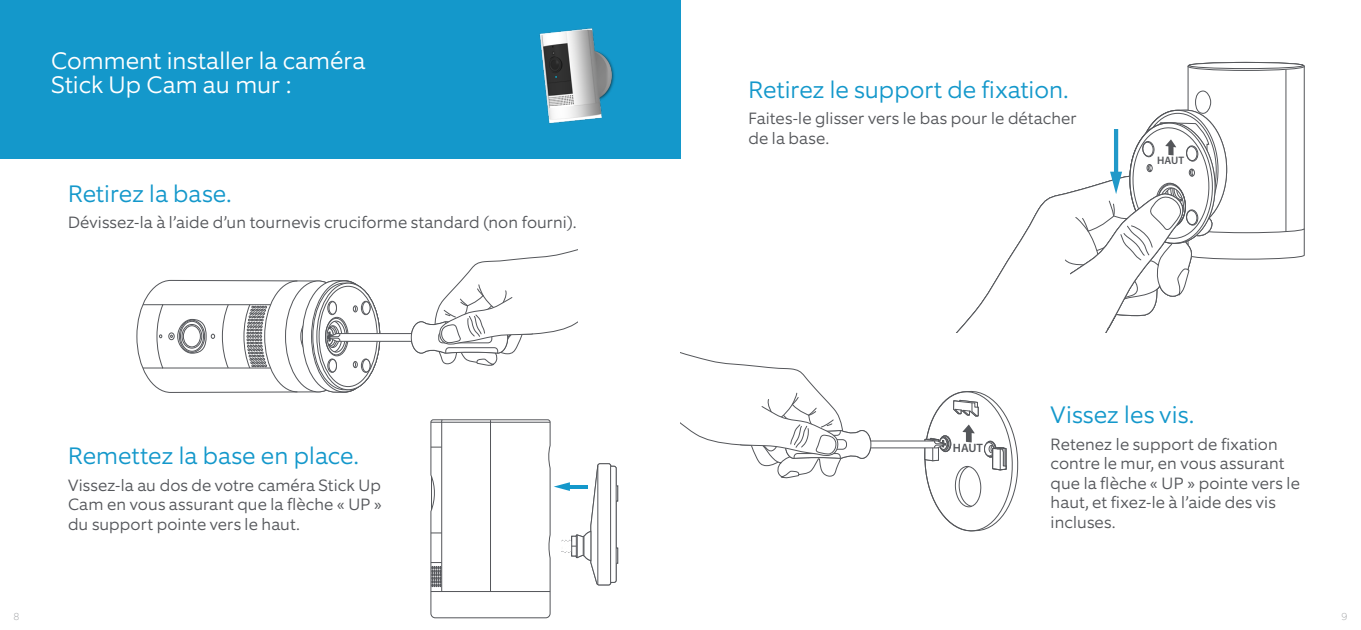
<style>
.page{position:relative;width:1361px;height:630px;background:#fff}
.page>*{position:absolute;margin:0;border:0;box-sizing:border-box;transform-origin:0 0}
.t1{font:300 24px "Equip";letter-spacing:-.005em;color:#1498cb}
.t2{font:300 24px/24px "Equip";letter-spacing:-.005em;color:#fff}
.t3{font:300 16.5px/19.5px "Equip";color:#54565a}
.t4{font:600 12.15px "Myriad Pro";color:#54565a}
.t5{font:600 10.8px "Myriad Pro";color:#54565a}
.t6{font:100 10.5px "Equip";color:#939598}
</style>
<div class="page">
<div style="left:0;top:0;width:681px;height:158px;background:#1498cb"></div>
<img style="left:539px;top:28px;width:76px;height:96px">
<svg style="left:136px;top:249px;width:441px;height:143px"></svg>
<svg style="left:681px;top:352px;width:338px;height:180px"></svg>
<svg style="left:956px;top:193px;width:153px;height:139px"></svg>
<svg style="left:1064px;top:62px;width:241px;height:267px"></svg>
<svg style="left:430px;top:419px;width:188px;height:199px"></svg>
<h1 class="t2" style="left:51px;top:49px;width:316px">Comment installer la caméra<br>Stick Up Cam au mur :</h1>
<h1 class="t1" style="left:68px;top:178px;width:165px">Retirez la base.</h1>
<p class="t3" style="left:68px;top:212px;width:510px">Dévissez-la à l’aide d’un tournevis cruciforme standard (non fourni).</p>
<h1 class="t1" style="left:68px;top:440px;width:292px">Remettez la base en place.</h1>
<p class="t3" style="left:68px;top:474px;width:315px;text-align:justify">Vissez-la au dos de votre caméra Stick Up Cam en vous assurant que la flèche « UP » du support pointe vers le haut.</p>
<h1 class="t1" style="left:748px;top:74px;width:322px">Retirez le support de fixation.</h1>
<p class="t3" style="left:748px;top:109px;width:330px">Faites-le glisser vers le bas pour le détacher de la base.</p>
<p class="t5" style="left:1157px;top:153px;width:28px">HAUT</p>
<p class="t4" style="left:953px;top:440px;width:31px">HAUT</p>
<h1 class="t1" style="left:1050px;top:399px;width:145px">Vissez les vis.</h1>
<p class="t3" style="left:1050px;top:434px;width:251px">Retenez le support de fixation contre le mur, en vous assurant que la flèche « UP » pointe vers le haut, et fixez-le à l’aide des vis incluses.</p>
<p class="t6" style="left:14px;top:609px;width:7px">8</p>
<p class="t6" style="left:1341px;top:609px;width:7px">9</p>
</div>
